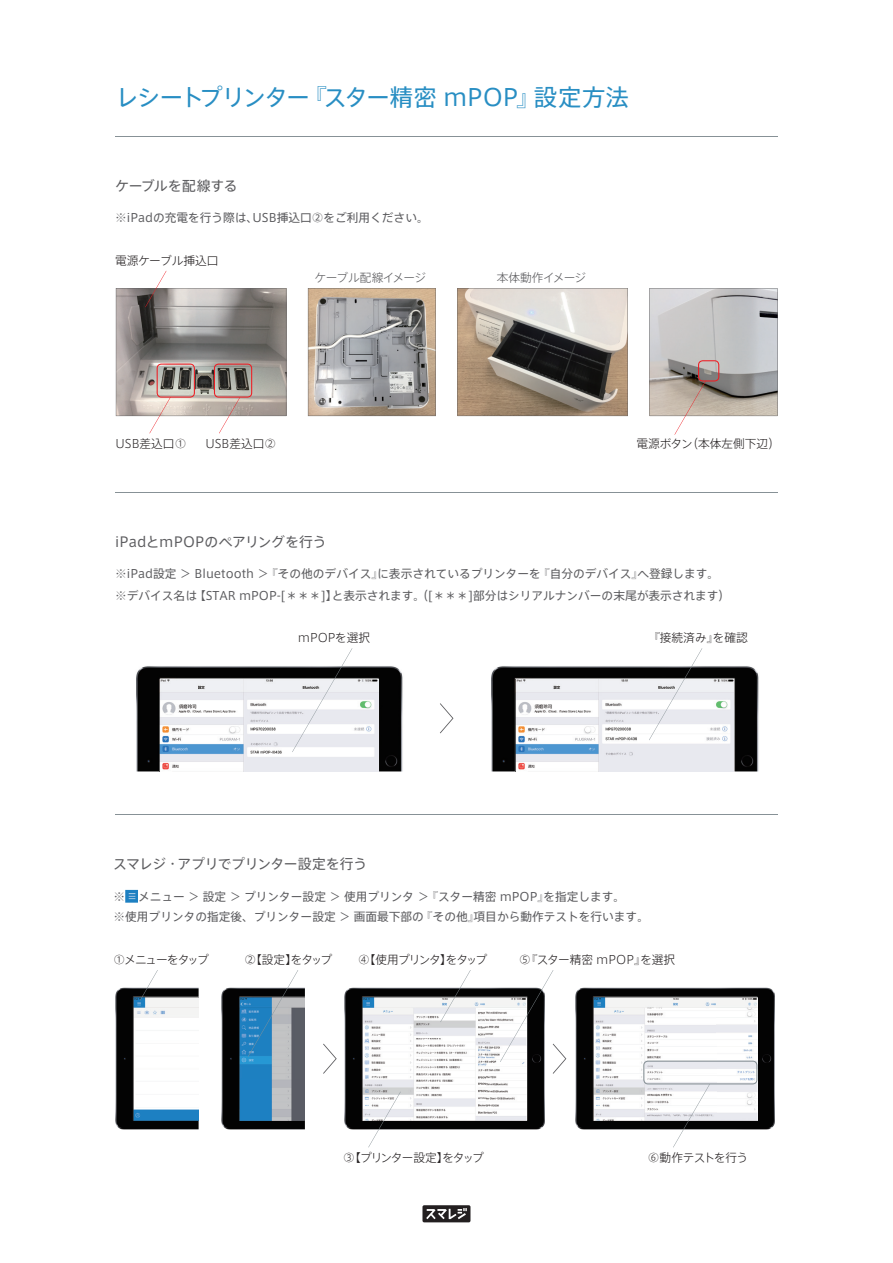
<style>
.page{position:relative;width:893px;height:1263px;background:#fff}
.page>*{position:absolute;margin:0;border:0;box-sizing:border-box;transform-origin:0 0}
.t1{font:23.4px "Axis Std";letter-spacing:-.005em;color:#288ec3}
.t2{font:23.4px "Axis Std";letter-spacing:-.075em;color:#288ec3}
.t3{font:23.4px "Axis Std";letter-spacing:-.035em;color:#288ec3}
.t4{font:13.8px "Axis Std";letter-spacing:-.015em;color:#5c5c5f}
.t5{font:13.8px "Axis Std";letter-spacing:.005em;color:#5c5c5f}
.t6{font:11.7px/21.3px "Axis Std";color:#5c5c5f}
.t7{font:300 11.7px "Axis Std";letter-spacing:-.01em;color:#231f20}
.t8{font:300 11.7px "Axis Std";letter-spacing:-.085em;color:#231f20}
.t9{font:300 11.7px "Axis Std";letter-spacing:-.05em;color:#5c5c5f}
.t10{font:300 11.7px "Axis Std";letter-spacing:-.08em;color:#231f20}
.t11{font:300 11.7px "Axis Std";letter-spacing:-.035em;color:#231f20}
</style>
<div class="page">
<svg style="left:422px;top:1205px;width:48px;height:17px"></svg>
<hr style="left:115px;top:136px;width:663px;height:1px;background:#879196">
<hr style="left:115px;top:814px;width:663px;height:1px;background:#879196">
<hr style="left:115px;top:492px;width:663px;height:1px;background:#879196">
<img style="left:136px;top:666px;width:267px;height:105px">
<img style="left:160px;top:679px;width:218px;height:92px">
<img style="left:491px;top:666px;width:268px;height:105px">
<img style="left:515px;top:679px;width:219px;height:92px">
<svg style="left:440px;top:703px;width:13px;height:30px"></svg>
<svg style="left:292px;top:648px;width:60px;height:104px"></svg>
<svg style="left:649px;top:648px;width:53px;height:92px"></svg>
<svg style="left:125px;top:890px;width:13px;height:13px"></svg>
<img style="left:115px;top:987px;width:84px;height:143px">
<img style="left:133px;top:997px;width:66px;height:123px">
<img style="left:221px;top:987px;width:84px;height:143px">
<img style="left:240px;top:997px;width:65px;height:123px">
<img style="left:344px;top:987px;width:201px;height:143px">
<img style="left:363px;top:997px;width:164px;height:123px">
<img style="left:575px;top:987px;width:200px;height:143px">
<img style="left:593px;top:997px;width:164px;height:123px">
<svg style="left:323px;top:1044px;width:14px;height:30px"></svg>
<svg style="left:140px;top:970px;width:18px;height:30px"></svg>
<svg style="left:440px;top:970px;width:31px;height:52px"></svg>
<svg style="left:248px;top:970px;width:50px;height:87px"></svg>
<svg style="left:500px;top:970px;width:66px;height:104px"></svg>
<svg style="left:368px;top:1091px;width:33px;height:56px"></svg>
<svg style="left:643px;top:1061px;width:114px;height:86px"></svg>
<svg style="left:308px;top:288px;width:128px;height:128px;background:#a9a39e"></svg>
<svg style="left:457px;top:288px;width:171px;height:128px;background:#9a8f84"></svg>
<svg style="left:649px;top:288px;width:128px;height:147px;background:#c1bebc"></svg>
<svg style="left:116px;top:271px;width:170px;height:162px"></svg>
<h1 class="t2" style="left:115px;top:79px;width:196px">レシートプリンター</h1>
<h1 class="t1" style="left:304px;top:79px;width:238px">『スター精密 mPOP』</h1>
<h1 class="t3" style="left:534px;top:79px;width:97px">設定方法</h1>
<p class="t4" style="left:115px;top:176px;width:124px">ケーブルを配線する</p>
<p class="t6" style="left:252px;top:206px;width:178px">USB挿込口②をご利用ください。</p>
<p class="t6" style="left:115px;top:206px;width:145px">※iPadの充電を行う際は、</p>
<p class="t7" style="left:115px;top:252px;width:105px">電源ケーブル挿込口</p>
<p class="t9" style="left:315px;top:269px;width:113px">ケーブル配線イメージ</p>
<p class="t9" style="left:497px;top:269px;width:91px">本体動作イメージ</p>
<p class="t7" style="left:116px;top:435px;width:72px">USB差込口①</p>
<p class="t7" style="left:205px;top:435px;width:72px">USB差込口②</p>
<p class="t7" style="left:686px;top:435px;width:95px">（本体左側下辺(</p>
<p class="t7" style="left:637px;top:435px;width:58px">電源ボタン</p>
<p class="t5" style="left:115px;top:532px;width:213px">iPadとmPOPのペアリングを行う</p>
<p class="t6" style="left:332px;top:563px;width:400px;text-indent:-216px">※iPad設定＞ Bluetooth ＞ 『その他のデバイス』<br>と表示されます。（[＊＊＊]部分はシリアルナンバーの末尾が表示されます(</p>
<p class="t6" style="left:377px;top:563px;width:165px">に表示されているプリンターを</p>
<p class="t6" style="left:538px;top:563px;width:107px">『自分のデバイス』</p>
<p class="t6" style="left:637px;top:563px;width:83px">へ登録します。</p>
<p class="t6" style="left:115px;top:584px;width:83px">※デバイス名は</p>
<p class="t6" style="left:194px;top:584px;width:145px">【STAR mPOP-[＊＊＊]】</p>
<p class="t7" style="left:298px;top:629px;width:74px">mPOPを選択</p>
<p class="t7" style="left:648px;top:629px;width:72px">『接続済み』</p>
<p class="t7" style="left:713px;top:629px;width:36px">を確認</p>
<p class="t4" style="left:178px;top:853px;width:191px">アプリでプリンター設定を行う</p>
<p class="t4" style="left:113px;top:853px;width:68px">スマレジ・</p>
<p class="t6" style="left:114px;top:885px;width:13px">※</p>
<p class="t6" style="left:138px;top:885px;width:413px">メニュー＞設定＞プリンター設定＞使用プリンタ＞ 『スター精密 mPOP』</p>
<p class="t6" style="left:543px;top:885px;width:83px">を指定します。</p>
<p class="t6" style="left:114px;top:906px;width:312px">※使用プリンタの指定後、プリンター設定＞画面最下部の</p>
<p class="t10" style="left:358px;top:951px;width:131px">④【使用プリンタをタップ</p>
<p class="t6" style="left:421px;top:906px;width:60px">『その他』</p>
<p class="t6" style="left:474px;top:906px;width:177px">項目から動作テストを行います。</p>
<p class="t8" style="left:114px;top:951px;width:97px">①メニューをタップ</p>
<p class="t7" style="left:291px;top:951px;width:43px">をタップ</p>
<p class="t7" style="left:519px;top:951px;width:128px">⑤『スター精密 mPOP』</p>
<p class="t7" style="left:244px;top:951px;width:54px">②【設定】</p>
<p class="t7" style="left:440px;top:951px;width:13px">】</p>
<p class="t7" style="left:640px;top:951px;width:36px">を選択</p>
<p class="t8" style="left:343px;top:1149px;width:107px">③【プリンター設定】</p>
<p class="t7" style="left:442px;top:1149px;width:43px">をタップ</p>
<p class="t11" style="left:648px;top:1149px;width:102px">⑥動作テストを行う</p>
</div>
